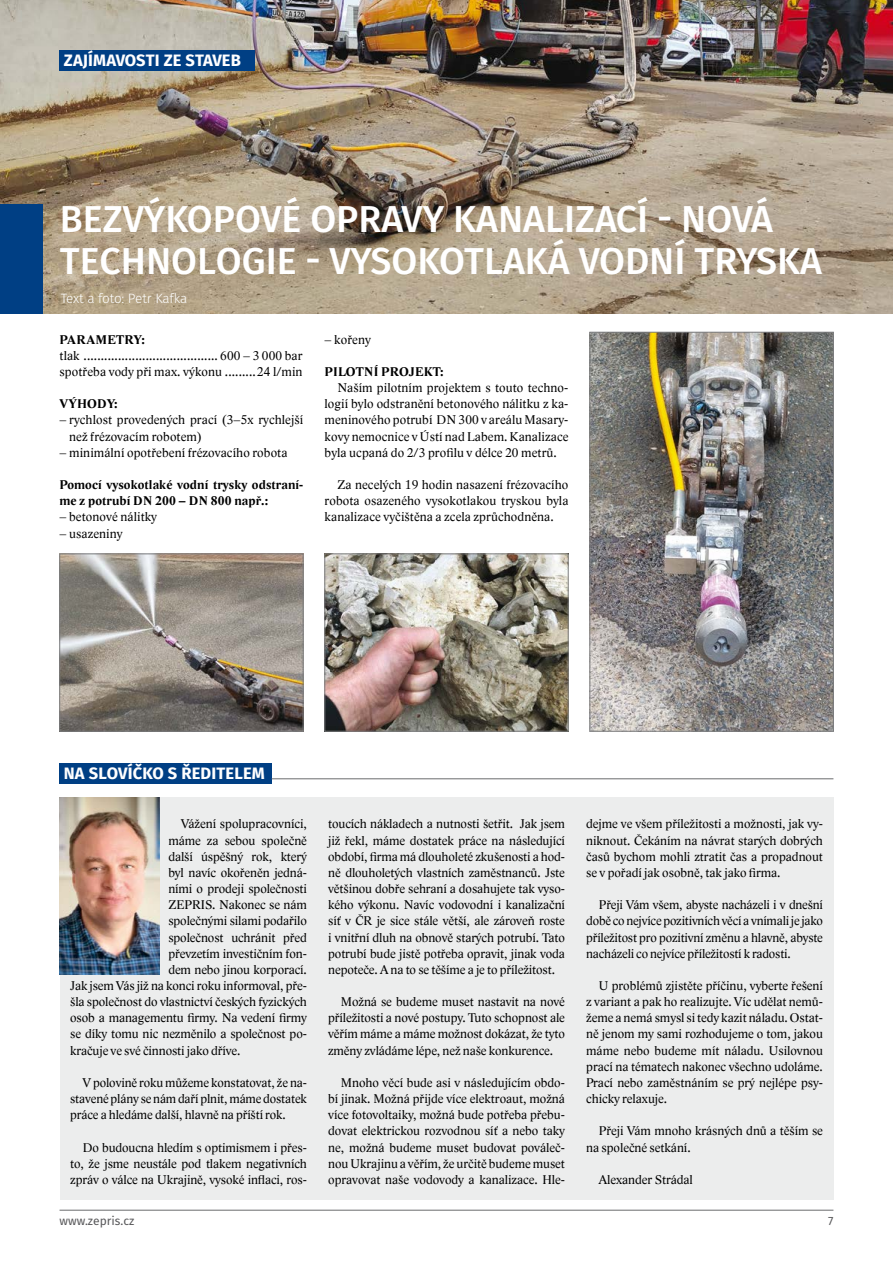
<style>
.page{position:relative;width:893px;height:1263px;background:#fff}
.page>*{position:absolute;margin:0;border:0;box-sizing:border-box;transform-origin:0 0}
.t1{font:500 37.5px/42px "Fira Sans";color:#fff}
.t2{font:700 16.5px "Fira Sans";letter-spacing:.01em;color:#fff}
.t3{font:300 13.5px "Fira Sans";letter-spacing:-.015em;color:#fff}
.t4{font:13.05px/16.2px "Lido STF";letter-spacing:-.005em;color:#000;text-align:justify}
.t5{font:700 13.05px/16.2px "Lido STF";letter-spacing:.01em;color:#000}
.t6{font:12px "Fira Sans";color:#58585a}
</style>
<div class="page">
<img style="left:0;top:0;width:893px;height:314px">
<img style="left:327px;top:556px;width:239px;height:173px">
<div style="left:325px;top:554px;width:243px;height:177px;border:1px solid #7b7c7e"></div>
<img style="left:62px;top:556px;width:239px;height:173px">
<div style="left:60px;top:554px;width:243px;height:177px;border:1px solid #7b7c7e"></div>
<img style="left:592px;top:334px;width:240px;height:395px">
<div style="left:590px;top:332px;width:244px;height:399px;border:1px solid #7b7c7e"></div>
<div style="left:60px;top:50px;width:195px;height:21px;background:#003f84"></div>
<hr style="left:60px;top:1209px;width:773px;height:2px;background:#7b7c7e">
<div style="left:0;top:204px;width:43px;height:110px;background:#003f84"></div>
<div style="left:60px;top:798px;width:774px;height:402px;background:#eceded"></div>
<div style="left:60px;top:763px;width:212px;height:20px;background:#003f84"></div>
<hr style="left:272px;top:778px;width:561px;height:1px;background:#7b7c7e">
<img style="left:60px;top:798px;width:100px;height:176px">
<p class="t2" style="left:64px;top:49px;width:179px">ZAJÍMAVOSTI ZE STAVEB</p>
<h1 class="t1" style="left:60px;top:198px;width:764px">BEZVÝKOPOVÉ OPRAVY KANALIZACÍ - NOVÁ<br>TECHNOLOGIE - VYSOKOTLAKÁ VODNÍ TRYSKA</h1>
<p class="t3" style="left:61px;top:289px;width:128px">Text a foto: Petr Kafka</p>
<p class="t5" style="left:60px;top:331px;width:87px">PARAMETRY:</p>
<p class="t4" style="left:60px;top:347px;width:245px">tlak ....................................... 600 – 3 000 bar spotřeba vody při max. výkonu .........24 l/min</p>
<p class="t5" style="left:60px;top:396px;width:60px">VÝHODY:</p>
<p class="t4" style="left:69px;top:412px;width:236px;text-indent:-10px">– rychlost provedených prací (3–5x rychlejší než frézovacím robotem)</p>
<p class="t4" style="left:60px;top:444px;width:229px">– minimální opotřebení frézovacího robota</p>
<p class="t5" style="left:60px;top:477px;width:245px">Pomocí vysokotlaké vodní trysky odstraní&shy;me z potrubí DN 200 – DN 800 např.:</p>
<p class="t4" style="left:60px;top:509px;width:99px">– betonové nálitky</p>
<p class="t4" style="left:60px;top:525px;width:65px">– usazeniny</p>
<p class="t4" style="left:325px;top:331px;width:48px">– kořeny</p>
<p class="t5" style="left:325px;top:364px;width:121px">PILOTNÍ PROJEKT:</p>
<p class="t4" style="left:325px;top:380px;width:245px;text-indent:13px">Naším pilotním projektem s touto techno&shy;logií bylo odstranění betonového nálitku z ka&shy;meninového potrubí DN 300 v areálu Masary&shy;kovy nemocnice v Ústí nad Labem. Kanalizace byla ucpaná do 2/3 profilu v délce 20 metrů.</p>
<p class="t4" style="left:325px;top:477px;width:245px;text-indent:13px">Za necelých 19 hodin nasazení frézovacího robota osazeného vysokotlakou tryskou byla kanalizace vyčištěna a zcela zprůchodněna.</p>
<p class="t2" style="left:64px;top:762px;width:203px">NA SLOVÍČKO S ŘEDITELEM</p>
<p class="t4" style="left:181px;top:816px;width:127px">Vážení spolupracovníci,</p>
<p class="t4" style="left:168px;top:832px;width:140px">máme za sebou společně</p>
<p class="t4" style="left:168px;top:848px;width:140px">další úspěšný rok, který</p>
<p class="t4" style="left:168px;top:864px;width:140px">byl navíc okořeněn jedná-</p>
<p class="t4" style="left:168px;top:881px;width:140px">ními o prodeji společnosti</p>
<p class="t4" style="left:168px;top:897px;width:140px">ZEPRIS. Nakonec se nám</p>
<p class="t4" style="left:168px;top:913px;width:140px">společnými silami podařilo</p>
<p class="t4" style="left:168px;top:929px;width:140px">společnost uchránit před</p>
<p class="t4" style="left:168px;top:945px;width:140px">převzetím investičním fon-</p>
<p class="t4" style="left:168px;top:961px;width:140px">dem nebo jinou korporací.</p>
<p class="t4" style="left:70px;top:978px;width:238px">Jak jsem Vás již na konci roku informoval, pře-</p>
<p class="t4" style="left:70px;top:994px;width:238px">šla společnost do vlastnictví českých fyzických</p>
<p class="t4" style="left:70px;top:1010px;width:238px">osob a managementu firmy. Na vedení firmy</p>
<p class="t4" style="left:70px;top:1026px;width:238px">se díky tomu nic nezměnilo a společnost po-</p>
<p class="t4" style="left:70px;top:1042px;width:172px">kračuje ve své činnosti jako dříve.</p>
<p class="t4" style="left:70px;top:1074px;width:238px;text-indent:13px">V polovině roku můžeme konstatovat, že na&shy;stavené plány se námdaří plnit,máme dostatek práce a hledáme další, hlavně na příští rok.</p>
<p class="t4" style="left:70px;top:1139px;width:238px;text-indent:13px">Do budoucna hledím s optimismem i přes&shy;to, že jsme neustále pod tlakem negativních zpráv o válce na Ukrajině, vysoké inflaci, ros-</p>
<p class="t4" style="left:328px;top:816px;width:238px">toucích nákladech a nutnosti šetřit. Jak jsem již řekl, máme dostatek práce na následující období, firma má dlouholeté zkušenosti a hod&shy;ně dlouholetých vlastních zaměstnanců. Jste většinou dobře sehraní a dosahujete tak vyso&shy;kého výkonu. Navíc vodovodní i kanalizační síť v ČR je sice stále větší, ale zároveň roste i vnitřní dluh na obnově starých potrubí. Tato potrubí bude jistě potřeba opravit, jinak voda nepoteče. A na to se těšíme a je to příležitost.</p>
<p class="t4" style="left:328px;top:994px;width:238px;text-indent:13px">Možná se budeme muset nastavit na nové příležitosti a nové postupy. Tuto schopnost ale věřím máme a máme možnost dokázat, že tyto změny zvládáme lépe, než naše konkurence.</p>
<p class="t4" style="left:328px;top:1074px;width:238px;text-indent:13px">Mnoho věcí bude asi v následujícím obdo&shy;bí jinak. Možná přijde více elektroaut, možná více fotovoltaiky, možná bude potřeba přebu&shy;dovat elektrickou rozvodnou síť a nebo taky ne, možná budeme muset budovat pováleč&shy;nou Ukrajinu a věřím, že určitě budememuset opravovat naše vodovody a kanalizace. Hle-</p>
<p class="t4" style="left:586px;top:816px;width:238px">dejme ve všem příležitosti a možnosti, jak vy&shy;niknout. Čekáním na návrat starých dobrých časů bychom mohli ztratit čas a propadnout se v pořadí jak osobně, tak jako firma.</p>
<p class="t4" style="left:586px;top:897px;width:238px;text-indent:13px">Přeji Vám všem, abyste nacházeli i v dnešní době conejvíce pozitivníchvěcí a vnímali je jako příležitost pro pozitivní změnu a hlavně, abyste nacházeli co nejvíce příležitostí k radosti.</p>
<p class="t4" style="left:586px;top:978px;width:238px;text-indent:13px">U problémů zjistěte příčinu, vyberte řešení z variant a pak ho realizujte. Víc udělat nemů&shy;žeme a nemá smysl sitedy kazit náladu. Ostat&shy;ně jenom my sami rozhodujeme o tom, jakou máme nebo budeme mít náladu. Usilovnou prací na tématech nakonec všechno udoláme.<br>Prací nebo zaměstnáním se prý nejlépe psy&shy;chicky relaxuje.</p>
<p class="t4" style="left:586px;top:1123px;width:238px;text-indent:13px">Přeji Vám mnoho krásných dnů a těším se na společné setkání.</p>
<p class="t4" style="left:599px;top:1171px;width:95px">Alexander Strádal</p>
<p class="t6" style="left:60px;top:1212px;width:76px">www.zepris.cz</p>
<p class="t6" style="left:828px;top:1212px;width:7px">7</p>
</div>
